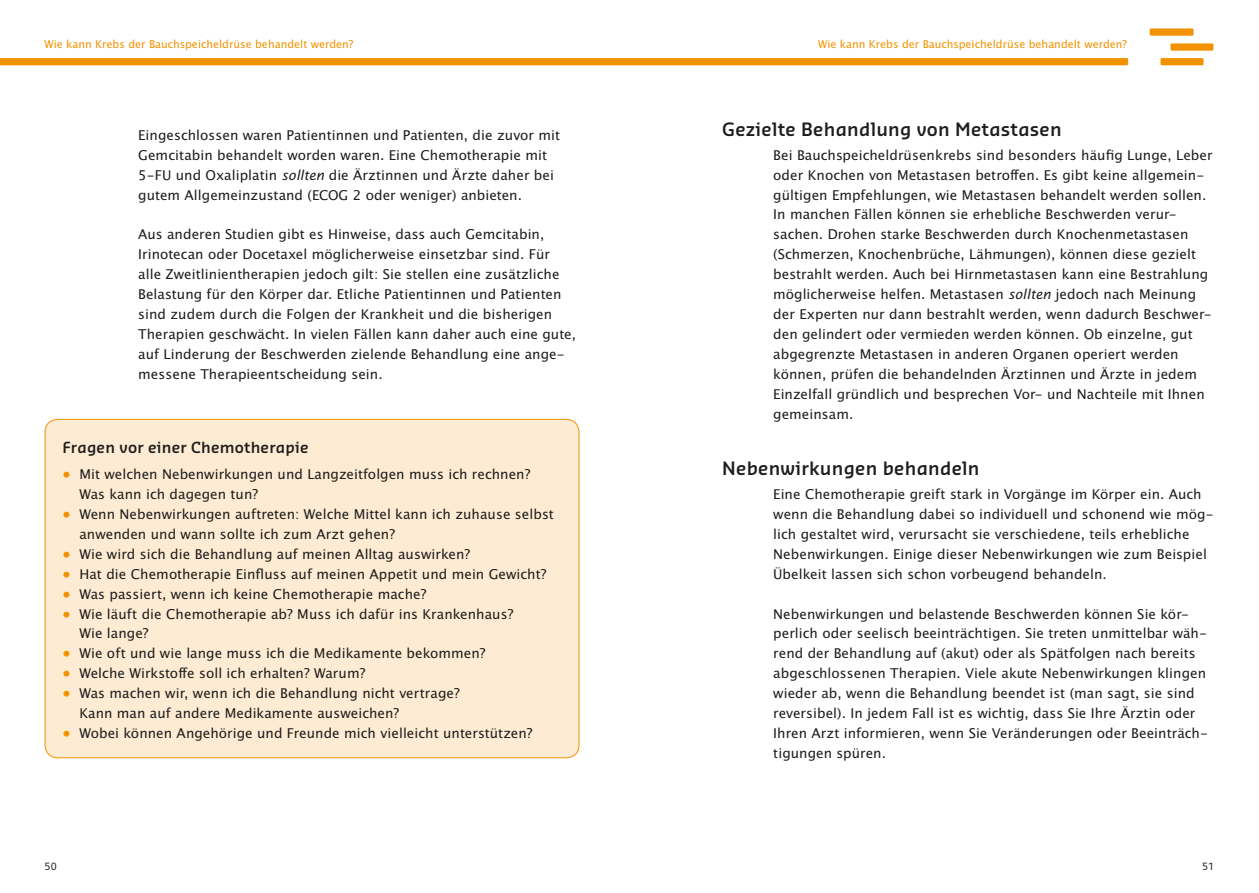
<style>
.page{position:relative;width:1259px;height:893px;background:#fff}
.page>*{position:absolute;margin:0;border:0;box-sizing:border-box;transform-origin:0 0}
.Headline_2__Ebene{font:600 18px "Sansa Pro";letter-spacing:.015em;color:#1d1d1b}
.Infokasten_Headline{font:600 15px "Sansa Pro";letter-spacing:.015em;color:#1d1d1b}
.Fliess{font:13.5px/20px "Lucida San Rom";letter-spacing:.005em;color:#1d1d1b}
.t1{font:10.8px "Lucida San Rom";color:#f39200}
.t2{font:9.75px "Sansa Pro";color:#1d1d1b}
.s1{font-family:"Lucida San Rom Ita"}
.s2{color:#f39200}
</style>
<div class="page">
<div style="left:1149px;top:28px;width:44px;height:8px;background:#f39200"></div>
<div style="left:1170px;top:43px;width:43px;height:8px;background:#f39200"></div>
<div style="left:1160px;top:58px;width:43px;height:7px;background:#f39200"></div>
<svg style="left:0;top:58px;width:1128px;height:7px;background:#f39302"></svg>
<div style="left:45px;top:419px;width:534px;height:339px;background:#feebd3;border-radius:13px"></div>
<p class="t1" style="left:44px;top:37px;width:310px">Wie kann Krebs der Bauchspeicheldrüse behandelt werden?</p>
<p class="t1" style="left:818px;top:37px;width:310px">Wie kann Krebs der Bauchspeicheldrüse behandelt werden?</p>
<p class="Fliess" style="left:138px;top:125px;width:423px">Eingeschlossen waren Patientinnen und Patienten, die zuvor mit Gemcitabin behandelt worden waren. Eine Chemotherapie mit 5-FU und Oxaliplatin <span class="s1">sollten</span> die Ärztinnen und Ärzte daher bei gutem Allgemeinzustand (ECOG 2 oder weniger) anbieten.</p>
<p class="Fliess" style="left:138px;top:225px;width:439px">Aus anderen Studien gibt es Hinweise, dass auch Gemcitabin, Irinotecan oder Docetaxel möglicherweise einsetzbar sind. Für alle Zweitlinientherapien jedoch gilt: Sie stellen eine zusätzliche Belastung für den Körper dar. Etliche Patientinnen und Patienten sind zudem durch die Folgen der Krankheit und die bisherigen Therapien geschwächt. In vielen Fällen kann daher auch eine gute, auf Linderung der Beschwerden zielende Behandlung eine ange&shy;messene Therapieentscheidung sein.</p>
<p class="Infokasten_Headline" style="left:62px;top:437px;width:248px">Fragen vor einer Chemotherapie</p>
<p class="Fliess" style="left:79px;top:464px;width:452px;text-indent:-17px"><span class="s2">•</span> Mit welchen Nebenwirkungen und Langzeitfolgen muss ich rechnen?<br>Was kann ich dagegen tun?</p>
<p class="Fliess" style="left:79px;top:504px;width:476px;text-indent:-17px"><span class="s2">•</span> Wenn Nebenwirkungen auftreten: Welche Mittel kann ich zuhause selbst anwenden und wann sollte ich zum Arzt gehen?</p>
<p class="Fliess" style="left:62px;top:544px;width:409px"><span class="s2">•</span> Wie wird sich die Behandlung auf meinen Alltag auswirken?</p>
<p class="Fliess" style="left:62px;top:564px;width:485px"><span class="s2">•</span> Hat die Chemotherapie Einfluss auf meinen Appetit und mein Gewicht?</p>
<p class="Fliess" style="left:62px;top:584px;width:365px"><span class="s2">•</span> Was passiert, wenn ich keine Chemotherapie mache?</p>
<p class="Fliess" style="left:79px;top:604px;width:435px;text-indent:-17px"><span class="s2">•</span> Wie läuft die Chemotherapie ab? Muss ich dafür ins Krankenhaus?<br>Wie lange?</p>
<p class="Fliess" style="left:62px;top:644px;width:425px"><span class="s2">•</span> Wie oft und wie lange muss ich die Medikamente bekommen?</p>
<p class="Fliess" style="left:62px;top:664px;width:304px"><span class="s2">•</span> Welche Wirkstoffe soll ich erhalten? Warum?</p>
<p class="Fliess" style="left:79px;top:684px;width:382px;text-indent:-17px"><span class="s2">•</span> Was machen wir, wenn ich die Behandlung nicht vertrage?<br>Kann man auf andere Medikamente ausweichen?</p>
<p class="Fliess" style="left:62px;top:724px;width:471px"><span class="s2">•</span> Wobei können Angehörige und Freunde mich vielleicht unterstützen?</p>
<p class="Headline_2__Ebene" style="left:722px;top:117px;width:341px">Gezielte Behandlung von Metastasen</p>
<p class="Fliess" style="left:773px;top:145px;width:441px">Bei Bauchspeicheldrüsenkrebs sind besonders häufig Lunge, Leber oder Knochen von Metastasen betroffen. Es gibt keine allgemein&shy;gültigen Empfehlungen, wie Metastasen behandelt werden sollen.<br>In manchen Fällen können sie erhebliche Beschwerden verur&shy;sachen. Drohen starke Beschwerden durch Knochenmetastasen (Schmerzen, Knochenbrüche, Lähmungen), können diese gezielt bestrahlt werden. Auch bei Hirnmetastasen kann eine Bestrahlung möglicherweise helfen. Metastasen <span class="s1">sollten</span> jedoch nach Meinung der Experten nur dann bestrahlt werden, wenn dadurch Beschwer&shy;den gelindert oder vermieden werden können. Ob einzelne, gut abgegrenzte Metastasen in anderen Organen operiert werden können, prüfen die behandelnden Ärztinnen und Ärzte in jedem Einzelfall gründlich und besprechen Vor- und Nachteile mit Ihnen gemeinsam.</p>
<p class="Headline_2__Ebene" style="left:722px;top:456px;width:259px">Nebenwirkungen behandeln</p>
<p class="Fliess" style="left:773px;top:484px;width:442px">Eine Chemotherapie greift stark in Vorgänge im Körper ein. Auch wenn die Behandlung dabei so individuell und schonend wie mög&shy;lich gestaltet wird, verursacht sie verschiedene, teils erhebliche Nebenwirkungen. Einige dieser Nebenwirkungen wie zum Beispiel Übelkeit lassen sich schon vorbeugend behandeln.</p>
<p class="Fliess" style="left:773px;top:604px;width:436px">Nebenwirkungen und belastende Beschwerden können Sie kör&shy;perlich oder seelisch beeinträchtigen. Sie treten unmittelbar wäh&shy;rend der Behandlung auf (akut) oder als Spätfolgen nach bereits abgeschlossenen Therapien. Viele akute Nebenwirkungen klingen wieder ab, wenn die Behandlung beendet ist (man sagt, sie sind reversibel). In jedem Fall ist es wichtig, dass Sie Ihre Ärztin oder Ihren Arzt informieren, wenn Sie Veränderungen oder Beeinträch&shy;tigungen spüren.</p>
<p class="t2" style="left:45px;top:860px;width:14px">50</p>
<p class="t2" style="left:1202px;top:860px;width:14px">51</p>
</div>
